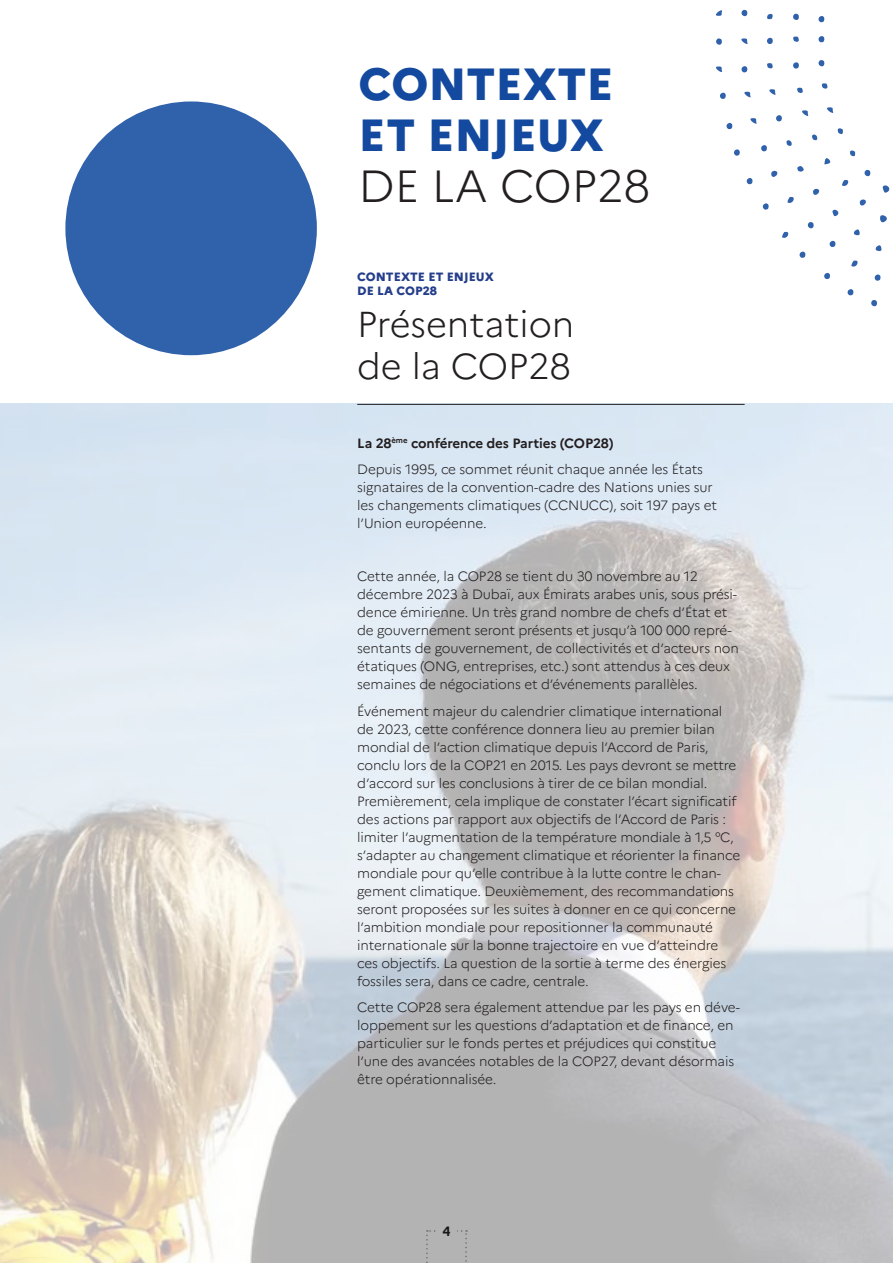
<style>
.page{position:relative;width:893px;height:1263px;background:#fff}
.page>*{position:absolute;margin:0;border:0;box-sizing:border-box;transform-origin:0 0}
.t1{font:800 45px/51px "Marianne";color:#13499f}
.t2{font:300 45px "Marianne";color:#231f20}
.t3{font:300 36px/42px "Marianne";color:#231f20}
.t4{font:300 13.5px/18px "Marianne";letter-spacing:-.01em;color:#231f20}
.t5{font:700 13.5px "Marianne";color:#231f20}
.t6{font:800 12px/13.5px "Marianne";color:#253e8b}
.s1{font-weight:700}
</style>
<div class="page">
<img style="left:0;top:404px;width:893px;height:859px">
<div style="left:65px;top:101px;width:252px;height:254px;background:#3061ab;border-radius:50%"></div>
<svg style="left:716px;top:38px;width:6px;height:7px"></svg>
<svg style="left:716px;top:10px;width:6px;height:6px"></svg>
<svg style="left:716px;top:67px;width:6px;height:5px"></svg>
<svg style="left:741px;top:38px;width:7px;height:6px"></svg>
<svg style="left:793px;top:37px;width:6px;height:5px"></svg>
<svg style="left:818px;top:36px;width:7px;height:6px"></svg>
<svg style="left:767px;top:38px;width:6px;height:6px"></svg>
<svg style="left:767px;top:14px;width:6px;height:5px"></svg>
<svg style="left:818px;top:16px;width:7px;height:6px"></svg>
<svg style="left:793px;top:14px;width:6px;height:6px"></svg>
<svg style="left:741px;top:10px;width:7px;height:6px"></svg>
<svg style="left:882px;top:185px;width:7px;height:8px"></svg>
<svg style="left:832px;top:210px;width:6px;height:6px"></svg>
<svg style="left:880px;top:215px;width:7px;height:7px"></svg>
<svg style="left:797px;top:166px;width:7px;height:6px"></svg>
<svg style="left:827px;top:107px;width:6px;height:6px"></svg>
<svg style="left:750px;top:118px;width:7px;height:6px"></svg>
<svg style="left:744px;top:92px;width:7px;height:5px"></svg>
<svg style="left:769px;top:89px;width:7px;height:6px"></svg>
<svg style="left:802px;top:110px;width:6px;height:6px"></svg>
<svg style="left:822px;top:83px;width:6px;height:6px"></svg>
<svg style="left:797px;top:88px;width:6px;height:5px"></svg>
<svg style="left:767px;top:63px;width:6px;height:5px"></svg>
<svg style="left:837px;top:128px;width:6px;height:6px"></svg>
<svg style="left:812px;top:135px;width:5px;height:5px"></svg>
<svg style="left:786px;top:140px;width:6px;height:6px"></svg>
<svg style="left:850px;top:151px;width:5px;height:5px"></svg>
<svg style="left:842px;top:180px;width:6px;height:6px"></svg>
<svg style="left:787px;top:197px;width:7px;height:6px"></svg>
<svg style="left:875px;top:245px;width:6px;height:6px"></svg>
<svg style="left:851px;top:261px;width:7px;height:6px"></svg>
<svg style="left:782px;top:232px;width:6px;height:6px"></svg>
<svg style="left:818px;top:60px;width:7px;height:6px"></svg>
<svg style="left:864px;top:170px;width:7px;height:6px"></svg>
<svg style="left:808px;top:222px;width:6px;height:6px"></svg>
<svg style="left:871px;top:300px;width:6px;height:6px"></svg>
<svg style="left:847px;top:289px;width:7px;height:6px"></svg>
<svg style="left:824px;top:273px;width:6px;height:6px"></svg>
<svg style="left:875px;top:274px;width:6px;height:7px"></svg>
<svg style="left:799px;top:252px;width:7px;height:6px"></svg>
<svg style="left:793px;top:62px;width:6px;height:7px"></svg>
<svg style="left:776px;top:115px;width:6px;height:6px"></svg>
<svg style="left:720px;top:93px;width:6px;height:6px"></svg>
<svg style="left:761px;top:145px;width:6px;height:6px"></svg>
<svg style="left:747px;top:178px;width:6px;height:6px"></svg>
<svg style="left:763px;top:203px;width:6px;height:7px"></svg>
<svg style="left:734px;top:149px;width:6px;height:7px"></svg>
<svg style="left:726px;top:123px;width:7px;height:6px"></svg>
<svg style="left:741px;top:66px;width:7px;height:6px"></svg>
<svg style="left:824px;top:158px;width:6px;height:6px"></svg>
<svg style="left:771px;top:171px;width:7px;height:6px"></svg>
<svg style="left:813px;top:189px;width:6px;height:6px"></svg>
<svg style="left:859px;top:199px;width:7px;height:7px"></svg>
<svg style="left:854px;top:229px;width:6px;height:6px"></svg>
<svg style="left:830px;top:241px;width:6px;height:6px"></svg>
<hr style="left:357px;top:404px;width:388px;height:1px;background:#231f20">
<h1 class="t1" style="left:359px;top:59px;width:256px">CONTEXTE<br>ET ENJEUX</h1>
<h1 class="t2" style="left:359px;top:159px;width:293px">DE LA COP28</h1>
<p class="t6" style="left:357px;top:270px;width:138px">CONTEXTE ET ENJEUX<br>DE LA COP28</p>
<h2 class="t3" style="left:357px;top:303px;width:219px">Présentation de la COP28</h2>
<p class="t4" style="left:357px;top:430px;width:347px;line-height:26.5px"><span class="s1">La 28</span><sup>ème</sup> <span class="s1">conférence des Parties (COP28)<br></span>Depuis 1995, ce sommet réunit chaque année les États</p>
<p class="t4" style="left:357px;top:478px;width:361px">signataires de la convention-cadre des Nations unies sur les changements climatiques (CCNUCC), soit 197 pays et l’Union européenne.</p>
<p class="t4" style="left:357px;top:567px;width:383px">Cette année, la COP28 se tient du 30 novembre au 12 décembre 2023 à Dubaï, aux Émirats arabes unis, sous prési&shy;dence émirienne. Un très grand nombre de chefs d’État et de gouvernement seront présents et jusqu’à 100 000 repré&shy;sentants de gouvernement, de collectivités et d’acteurs non étatiques (ONG, entreprises, etc.) sont attendus à ces deux semaines de négociations et d’événements parallèles.</p>
<p class="t4" style="left:357px;top:702px;width:384px">Événement majeur du calendrier climatique international de 2023, cette conférence donnera lieu au premier bilan mondial de l’action climatique depuis l’Accord de Paris, conclu lors de la COP21 en 2015. Les pays devront se mettre d’accord sur les conclusions à tirer de ce bilan mondial.<br>Premièrement, cela implique de constater l’écart significatif des actions par rapport aux objectifs de l’Accord de Paris : limiter l’augmentation de la température mondiale à 1,5 °C, s’adapter au changement climatique et réorienter la finance mondiale pour qu’elle contribue à la lutte contre le chan&shy;gement climatique. Deuxièmement, des recommandations seront proposées sur les suites à donner en ce qui concerne l’ambition mondiale pour repositionner la communauté internationale sur la bonne trajectoire en vue d’atteindre ces objectifs. La question de la sortie à terme des énergies fossiles sera, dans ce cadre, centrale.</p>
<p class="t4" style="left:357px;top:998px;width:384px">Cette COP28 sera également attendue par les pays en déve&shy;loppement sur les questions d’adaptation et de finance, en particulier sur le fonds pertes et préjudices qui constitue l’une des avancées notables de la COP27, devant désormais être opérationnalisée.</p>
<p class="t5" style="left:442px;top:1222px;width:10px">4</p>
</div>
